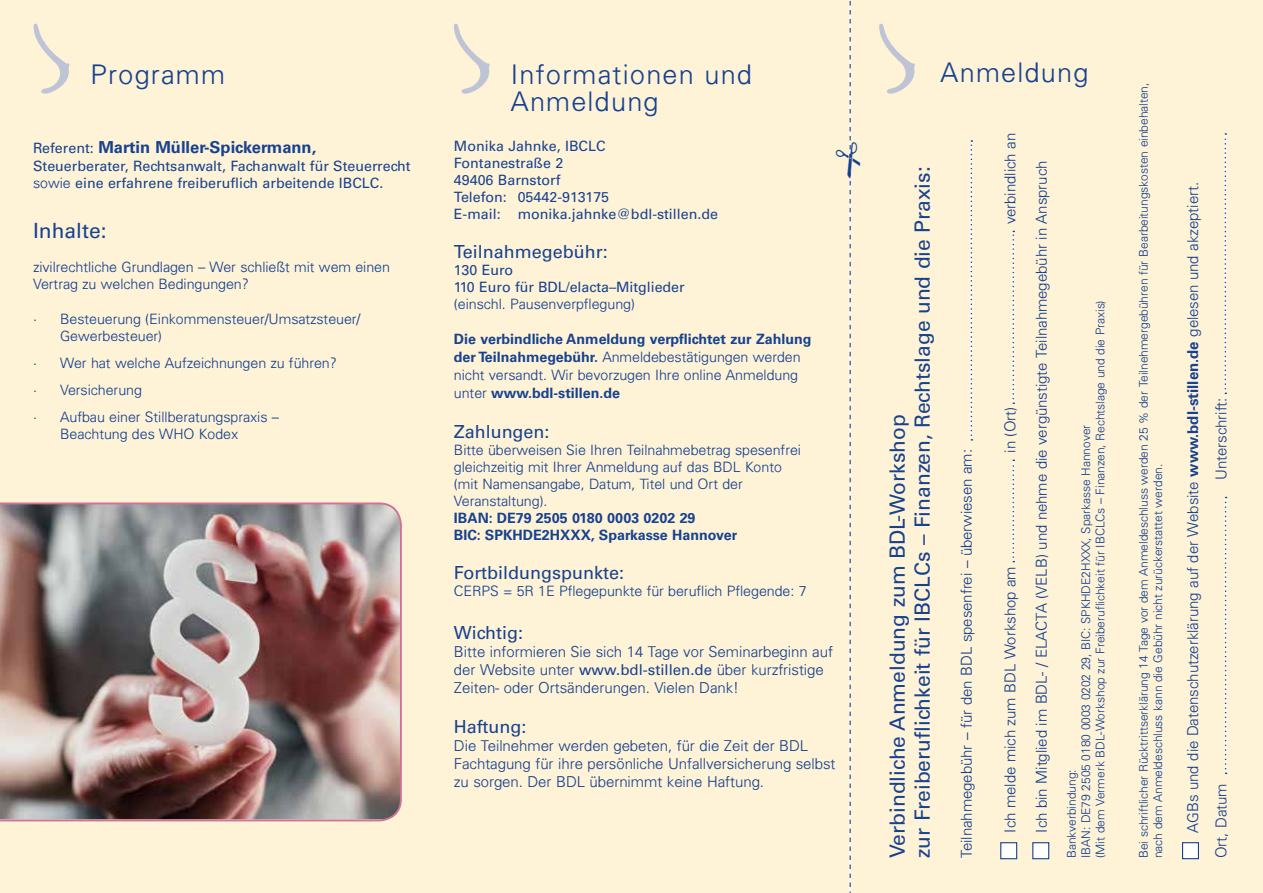
<style>
.page{position:relative;width:1263px;height:893px;background:#fff3d7}
.page>*{position:absolute;margin:0;border:0;box-sizing:border-box;transform-origin:0 0}
.t1{font:300 27px/27px "Univers";letter-spacing:.05em;color:#174290}
.t2{font:21px/25.2px "Univers LT Std";color:#174290}
.t3{font:18px "Univers LT Std";color:#174290}
.t4{font:700 16.5px "Univers LT Std";color:#174290}
.t5{font:300 15px/18px "Univers";color:#174290}
.t6{font:300 14.25px/17.1px "Univers";color:#174290}
.t7{font:14.25px/17.1px "Univers LT Std";color:#174290}
.t8{font:700 14.25px/17.1px "Univers LT Std";color:#174290}
.t9{font:300 12px/14.4px "Univers";color:#174290}
.s1{font-family:"Univers LT Std";font-weight:700}
.s2{font-family:"Univers";font-weight:300}
.s3{font-family:"Univers LT Std";font-weight:400}
.s4{font-weight:400;font-size:14.25px}
</style>
<div class="page">
<svg style="left:879px;top:24px;width:36px;height:70px"></svg>
<svg style="left:34px;top:24px;width:35px;height:70px"></svg>
<svg style="left:454px;top:24px;width:36px;height:70px"></svg>
<img style="left:0;top:502px;width:402px;height:319px">
<div style="left:1001px;top:843px;width:16px;height:16px;background:#fff"></div>
<div style="left:1000px;top:842px;width:17px;height:17px;border:1px solid #174290"></div>
<div style="left:1033px;top:843px;width:16px;height:16px;background:#fff"></div>
<div style="left:1032px;top:842px;width:17px;height:17px;border:1px solid #174290"></div>
<div style="left:1182px;top:843px;width:16px;height:16px;background:#fff"></div>
<div style="left:1182px;top:842px;width:17px;height:17px;border:1px solid #174290"></div>
<svg style="left:1224px;top:133px;width:2px;height:261px"></svg>
<svg style="left:1225px;top:497px;width:1px;height:277px"></svg>
<svg style="left:971px;top:140px;width:1px;height:301px"></svg>
<svg style="left:1012px;top:460px;width:2px;height:102px"></svg>
<svg style="left:1012px;top:231px;width:2px;height:173px"></svg>
<svg style="left:849px;top:1px;width:2px;height:892px"></svg>
<h1 class="t1" style="left:90px;top:61px;width:136px">Programm</h1>
<h1 class="t1" style="left:941px;top:58px;width:149px">Anmeldung</h1>
<h1 class="t1" style="left:511px;top:61px;width:243px">Informationen und<br>Anmeldung</h1>
<p class="t7" style="left:454px;top:137px;width:266px">Monika Jahnke, IBCLC<br>Fontanestraße 2<br>49406 Barnstorf<br>Telefon: 05442-913175<br>E-mail: monika.jahnke@bdl-stillen.de</p>
<p class="t3" style="left:454px;top:241px;width:155px">Teilnahmegebühr:</p>
<p class="t7" style="left:454px;top:261px;width:232px">130 Euro<br>110 Euro für BDL/elacta–Mitglieder</p>
<p class="t6" style="left:454px;top:295px;width:183px">(einschl. Pausenverpflegung)</p>
<p class="t8" style="left:454px;top:331px;width:359px">Die verbindliche Anmeldung verpflichtet zur Zahlung</p>
<p class="t6" style="left:454px;top:348px;width:348px;line-height:18px"><span class="s1">der Teilnahmegebühr.</span> Anmeldebestätigungen werden nicht versandt. Wir bevorzugen Ihre online Anmeldung</p>
<p class="t8" style="left:454px;top:385px;width:168px"><span class="s2">unter</span> www.bdl-stillen.de</p>
<p class="t3" style="left:454px;top:421px;width:97px">Zahlungen:</p>
<p class="t6" style="left:454px;top:441px;width:349px">Bitte überweisen Sie Ihren Teilnahmebetrag spesenfrei gleichzeitig mit Ihrer Anmeldung auf das BDL Konto (mit Namensangabe, Datum, Titel und Ort der Veranstaltung).</p>
<p class="t8" style="left:454px;top:510px;width:285px">IBAN: DE79 2505 0180 0003 0202 29<br>BIC: SPKHDE2HXXX, Sparkasse Hannover</p>
<p class="t3" style="left:454px;top:562px;width:172px">Fortbildungspunkte:</p>
<p class="t6" style="left:454px;top:582px;width:354px">CERPS = 5R 1E Pflegepunkte für beruflich Pflegende: 7</p>
<p class="t3" style="left:454px;top:622px;width:71px">Wichtig:</p>
<p class="t5" style="left:454px;top:643px;width:380px">Bitte informieren Sie sich 14 Tage vor Seminarbeginn auf der Website unter <span class="s3">www.bdl-stillen.de</span> über kurzfristige<br>Zeiten- oder Ortsänderungen. Vielen Dank!</p>
<p class="t3" style="left:454px;top:716px;width:74px">Haftung:</p>
<p class="t5" style="left:454px;top:736px;width:383px">Die Teilnehmer werden gebeten, für die Zeit der BDL<br>Fachtagung für ihre persönliche Unfallversicherung selbst zu sorgen. Der BDL übernimmt keine Haftung.</p>
<p class="t5" style="left:994px;top:833px;width:701px;line-height:31.5px;text-indent:608px;rotate:-90deg">verbindlich an<br>Ich bin Mitglied im BDL- / ELACTA (VELB) und nehme die vergünstigte Teilnahmegebühr in Anspruch</p>
<p class="t4" style="left:33px;top:138px;width:285px"><span class="s4">Referent:</span> Martin Müller-Spickermann,</p>
<p class="t7" style="left:33px;top:157px;width:379px">Steuerberater, Rechtsanwalt, Fachanwalt für Steuerrecht <span class="s2">sowie</span> eine erfahrene freiberuflich arbeitende IBCLC.</p>
<h2 class="t2" style="left:33px;top:218px;width:75px">Inhalte:</h2>
<p class="t6" style="left:33px;top:258px;width:358px">zivilrechtliche Grundlagen – Wer schließt mit wem einen<br>Vertrag zu welchen Bedingungen?</p>
<p class="t6" style="left:60px;top:310px;width:302px;text-indent:-27px">• Besteuerung (Einkommensteuer/Umsatzsteuer/<br>Gewerbesteuer)</p>
<p class="t6" style="left:33px;top:354px;width:305px">• Wer hat welche Aufzeichnungen zu führen?</p>
<p class="t6" style="left:33px;top:381px;width:110px">• Versicherung</p>
<p class="t6" style="left:60px;top:408px;width:220px;text-indent:-27px">• Aufbau einer Stillberatungspraxis –<br>Beachtung des WHO Kodex</p>
<h2 class="t2" style="left:885px;top:858px;width:693px;rotate:-90deg">Verbindliche Anmeldung zum BDL-Workshop<br>zur Freiberuflichkeit für IBCLCs – Finanzen, Rechtslage und die Praxis:</h2>
<p class="t9" style="left:1064px;top:858px;width:559px;rotate:-90deg">Bankverbindung:<br>IBAN: DE79 2505 0180 0003 0202 29, BIC: SPKHDE2HXXX, Sparkasse Hannover<br>(Mit dem Vermerk BDL-Workshop zur Freiberuflichkeit für IBCLCs – Finanzen, Rechtslage und die Praxis)</p>
<p class="t5" style="left:1001px;top:453px;width:47px;rotate:-90deg">in (Ort)</p>
<p class="t5" style="left:957px;top:858px;width:410px;rotate:-90deg">Teilnahmegebühr – für den BDL spesenfrei – überwiesen am:</p>
<p class="t5" style="left:1001px;top:833px;width:268px;rotate:-90deg">Ich melde mich zum BDL Workshop am</p>
<p class="t9" style="left:1136px;top:858px;width:777px;rotate:-90deg">Bei schriftlicher Rücktrittserklärung 14 Tage vor dem Anmeldeschluss werden 25 % der Teilnehmergebühren für Bearbeitungskosten einbehalten, nach dem Anmeldeschluss kann die Gebühr nicht zurückerstattet werden.</p>
<p class="t5" style="left:1178px;top:858px;width:677px;line-height:28.5px;text-indent:26px;rotate:-90deg">AGBs und die Datenschutzerklärung auf der Website <span class="s1">www.bdl-stillen.de</span> gelesen und akzeptiert.<br>Ort, Datum</p>
<p class="t5" style="left:1212px;top:480px;width:84px;rotate:-90deg">Unterschrift:</p>
</div>
